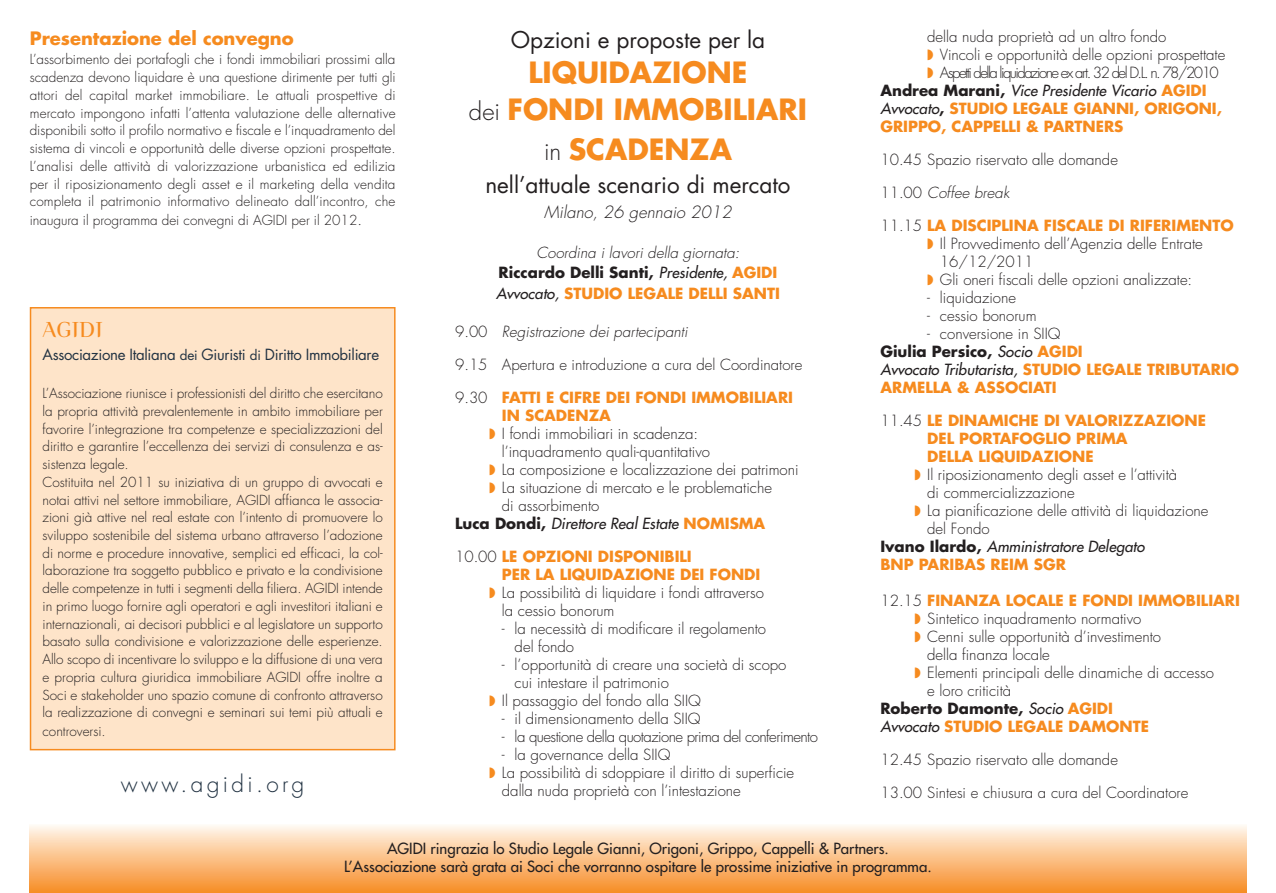
<style>
.page{position:relative;width:1276px;height:893px;background:#fff}
.page>*{position:absolute;margin:0;border:0;box-sizing:border-box;transform-origin:0 0}
.t1{font:700 28.5px/37.2px "Futura";color:#f68b1f;text-align:center}
.t2{font:22.5px "Futura";color:#231f20}
.t3{font:300 22.5px "Futura";letter-spacing:.15em;color:#213242}
.t4{font:22.5px "Milano";color:#f68b1f}
.t5{font:700 18px "Futura";color:#f68b1f}
.t6{font:italic 300 16.5px "Futura";color:#231f20}
.t7{font:300 15px/18px "Futura";color:#231f20}
.t8{font:700 15px/18px "Futura";color:#f68b1f}
.t9{font:15px/18px "Futura";color:#231f20;text-align:center}
.t10{font:italic 300 15px/20.4px "Futura";color:#231f20;text-align:center}
.t11{font:italic 15px "Futura";color:#231f20}
.t12{font:15px "Futura";letter-spacing:-.02em;color:#213242}
.t13{font:300 15px "Futura";letter-spacing:-.1em;color:#231f20}
.t14{font:300 15px "Futura";letter-spacing:-.035em;color:#231f20}
.t15{font:700 15px "Futura";color:#231f20}
.t16{font:300 13.5px/17.7px "Futura";color:#231f20;text-align:justify}
.s1{font-size:15px}
.s2{font-size:13.5px}
.s3{font-weight:300;font-size:24px;color:#231f20}
.s4{font-weight:700;font-style:normal}
.s5{font-weight:400}
.s6{font-weight:700;font-style:normal;color:#f68b1f}
.s7{font-style:normal}
.s8{font-weight:300;color:#231f20}
.s9{color:#f68b1f}
.s10{font-weight:400;font-style:italic;color:#231f20}
.s11{color:#231f20}
.s12{font-weight:400;font-style:italic}
</style>
<div class="page">
<div style="left:31px;top:308px;width:363px;height:441px;background:#fee4c9"></div>
<div style="left:30px;top:307px;width:365px;height:443px;border:2px solid #f68b1f"></div>
<div style="left:30px;top:824px;width:1216px;height:69px;background:linear-gradient(to bottom,#fff8f0,#f78b23)"></div>
<h3 class="t5" style="left:30px;top:30px;width:265px">Presentazione del convegno</h3>
<p class="t16" style="left:30px;top:52px;width:367px">L’assorbimento dei portafogli che i fondi immobiliari prossimi alla scadenza devono liquidare è una questione dirimente per tutti gli attori del capital market immobiliare. Le attuali prospettive di mercato impongono infatti l’attenta valutazione delle alternative disponibili sotto il profilo normativo e fiscale e l’inquadramento del sistema di vincoli e opportunità delle diverse opzioni prospettate.<br>L’analisi delle attività di valorizzazione urbanistica ed edilizia per il riposizionamento degli asset e il marketing della vendita completa il patrimonio informativo delineato dall’incontro, che</p>
<p class="t16" style="left:30px;top:213px;width:334px">inaugura il programma dei convegni di AGIDI per il 2012<span class="s1">.</span></p>
<h2 class="t4" style="left:43px;top:322px;width:62px">AGIDI</h2>
<p class="t12" style="left:43px;top:347px;width:338px">Associazione Italiana <span class="s2">dei</span> Giuristi <span class="s2">di</span> Diritto Immobiliare</p>
<p class="t16" style="left:43px;top:385px;width:342px;text-align:left">L’Associazione riunisce i professionisti del diritto che esercitano la propria attività prevalentemente in ambito immobiliare per favorire l’integrazione tra competenze e specializzazioni del diritto e garantire l’eccellenza dei servizi di consulenza e as&shy;sistenza legale.<br>Costituita nel 2011 su iniziativa di un gruppo di avvocati e notai attivi nel settore immobiliare, AGIDI affianca le associa&shy;zioni già attive nel real estate con l’intento di promuovere lo sviluppo sostenibile del sistema urbano attraverso l’adozione di norme e procedure innovative, semplici ed efficaci, la col&shy;laborazione tra soggetto pubblico e privato e la condivisione delle competenze in tutti i segmenti della filiera. AGIDI intende in primo luogo fornire agli operatori e agli investitori italiani e internazionali, ai decisori pubblici e al legislatore un supporto basato sulla condivisione e valorizzazione delle esperienze.<br>Allo scopo di incentivare lo sviluppo e la diffusione di una vera e propria cultura giuridica immobiliare AGIDI offre inoltre a Soci e stakeholder uno spazio comune di confronto attraverso la realizzazione di convegni e seminari sui temi più attuali e</p>
<p class="t16" style="left:43px;top:724px;width:65px">controversi.</p>
<h2 class="t3" style="left:121px;top:773px;width:185px">www.agidi.org</h2>
<h2 class="t2" style="left:511px;top:30px;width:256px">Opzioni e proposte per la</h2>
<h1 class="t1" style="left:469px;top:56px;width:340px">LIQUIDAZIONE<br><span class="s3">dei</span> FONDI IMMOBILIARI</h1>
<h1 class="t1" style="left:544px;top:133px;width:189px"><span class="s3">in</span> SCADENZA</h1>
<h2 class="t2" style="left:485px;top:175px;width:307px">nell’attuale scenario di mercato</h2>
<p class="t6" style="left:544px;top:204px;width:192px">Milano, 26 gennaio 2012</p>
<p class="t10" style="left:496px;top:244px;width:285px">Coordina i lavori della giornata:<br><span class="s4">Riccardo Delli Santi,</span> <span class="s5">Presidente,</span> <span class="s6">AGIDI<br></span><span class="s5">Avvocato,</span> <span class="s6">STUDIO LEGALE DELLI SANTI</span></p>
<p class="t10" style="left:455px;top:322px;width:236px"><span class="s7">9 . 0 0</span> Registrazione dei partecipanti</p>
<p class="t7" style="left:455px;top:356px;width:349px">9.15 Apertura e introduzione a cura del Coordinatore</p>
<p class="t8" style="left:455px;top:389px;width:339px"><span class="s8">9.30</span> FATTI E CIFRE DEI FONDI IMMOBILIARI</p>
<p class="t8" style="left:502px;top:407px;width:111px">IN SCADENZA</p>
<p class="t7" style="left:489px;top:425px;width:210px"><span class="s9">◗</span> I fondi immobiliari in scadenza:</p>
<p class="t7" style="left:502px;top:443px;width:210px">l’inquadramento quali-quantitativo</p>
<p class="t7" style="left:489px;top:461px;width:311px"><span class="s9">◗</span> La composizione e localizzazione dei patrimoni</p>
<p class="t7" style="left:489px;top:479px;width:284px"><span class="s9">◗</span> La situazione di mercato e le problematiche</p>
<p class="t7" style="left:502px;top:497px;width:99px">di assorbimento</p>
<p class="t11" style="left:455px;top:516px;width:312px"><span class="s4">L u c a D o n d i ,</span> Direttore Real Estate <span class="s6">N OM I S MA</span></p>
<p class="t8" style="left:455px;top:548px;width:238px"><span class="s8">10.00</span> LE OPZIONI DISPONIBILI</p>
<p class="t8" style="left:502px;top:566px;width:260px">PER LA LIQUIDAZIONE DEI FONDI</p>
<p class="t7" style="left:489px;top:584px;width:276px"><span class="s9">◗</span> La possibilità di liquidare i fondi attraverso</p>
<p class="t7" style="left:502px;top:602px;width:114px">la cessio bonorum</p>
<p class="t7" style="left:514px;top:620px;width:253px;text-indent:-13px">- la necessità di modificare il regolamento del fondo</p>
<p class="t7" style="left:502px;top:656px;width:286px">- l’opportunità di creare una società di scopo</p>
<p class="t7" style="left:514px;top:674px;width:156px">cui intestare il patrimonio</p>
<p class="t7" style="left:489px;top:692px;width:213px"><span class="s9">◗</span> Il passaggio del fondo alla SIIQ</p>
<p class="t7" style="left:502px;top:710px;width:200px">- il dimensionamento della SIIQ</p>
<p class="t14" style="left:502px;top:729px;width:318px">- la questione della quotazione prima del conferimento</p>
<p class="t7" style="left:502px;top:746px;width:170px">- la governance della SIIQ</p>
<p class="t7" style="left:489px;top:764px;width:307px"><span class="s9">◗</span> La possibilità di sdoppiare il diritto di superficie</p>
<p class="t7" style="left:502px;top:782px;width:240px">dalla nuda proprietà con l’intestazione</p>
<p class="t7" style="left:927px;top:29px;width:241px">della nuda proprietà ad un altro fondo</p>
<p class="t7" style="left:927px;top:47px;width:300px"><span class="s9">◗</span> Vincoli e opportunità delle opzioni prospettate</p>
<p class="t13" style="left:927px;top:66px;width:293px"><span class="s9">◗</span> Aspetti della liquidazione ex art. 32 del D.L. n. 78/2010</p>
<p class="t11" style="left:880px;top:83px;width:328px"><span class="s4">A n d rea Ma ra n i ,</span> Vice Presidente Vicario <span class="s6">AG I D I</span></p>
<p class="t8" style="left:880px;top:101px;width:343px"><span class="s10">Avvocato</span><span class="s11">,</span> STUDIO LEGALE GIANNI, ORIGONI,</p>
<p class="t8" style="left:880px;top:119px;width:244px">GRIPPO, CAPPELLI &amp; PARTNERS</p>
<p class="t7" style="left:880px;top:152px;width:239px">10.45 Spazio riservato alle domande</p>
<p class="t10" style="left:880px;top:184px;width:130px"><span class="s7">11.00</span> Coffee break</p>
<p class="t8" style="left:880px;top:218px;width:355px"><span class="s8">11.15</span> LA DISCIPLINA FISCALE DI RIFERIMENTO</p>
<p class="t7" style="left:927px;top:236px;width:277px"><span class="s9">◗</span> Il Provvedimento dell’Agenzia delle Entrate</p>
<p class="t7" style="left:940px;top:254px;width:95px">16/12/2011</p>
<p class="t7" style="left:927px;top:272px;width:266px"><span class="s9">◗</span> Gli oneri fiscali delle opzioni analizzate:</p>
<p class="t7" style="left:927px;top:290px;width:90px">- liquidazione</p>
<p class="t7" style="left:927px;top:308px;width:111px">- cessio bonorum</p>
<p class="t8" style="left:880px;top:326px;width:360px;text-indent:47px"><span class="s8">- conversione in SIIQ<br></span><span class="s11">Giulia Persico,</span> <span class="s10">Socio</span> AGIDI<br><span class="s10">Avvocato Tributarista,</span> STUDIO LEGALE TRIBUTARIO<br>ARMELLA &amp; ASSOCIATI</p>
<p class="t8" style="left:880px;top:413px;width:327px"><span class="s8">11.45</span> LE DINAMICHE DI VALORIZZAZIONE</p>
<p class="t8" style="left:927px;top:431px;width:202px">DEL PORTAFOGLIO PRIMA</p>
<p class="t8" style="left:927px;top:449px;width:168px">DELLA LIQUIDAZIONE</p>
<p class="t7" style="left:914px;top:467px;width:264px"><span class="s9">◗</span> Il riposizionamento degli asset e l’attività</p>
<p class="t7" style="left:927px;top:485px;width:149px">di commercializzazione</p>
<p class="t7" style="left:914px;top:503px;width:295px"><span class="s9">◗</span> La pianificazione delle attività di liquidazione</p>
<p class="t7" style="left:927px;top:521px;width:64px">del Fondo</p>
<p class="t11" style="left:880px;top:539px;width:268px"><span class="s4">I va n o I l a r d o ,</span> Amministratore Delegato</p>
<p class="t8" style="left:880px;top:557px;width:187px">BNP PARIBAS REIM SGR</p>
<p class="t8" style="left:880px;top:593px;width:361px"><span class="s8">12.15</span> FINANZA LOCALE E FONDI IMMOBILIARI</p>
<p class="t7" style="left:914px;top:611px;width:228px"><span class="s9">◗</span> Sintetico inquadramento normativo</p>
<p class="t7" style="left:914px;top:629px;width:248px"><span class="s9">◗</span> Cenni sulle opportunità d’investimento</p>
<p class="t7" style="left:927px;top:647px;width:124px">della finanza locale</p>
<p class="t7" style="left:914px;top:665px;width:301px"><span class="s9">◗</span> Elementi principali delle dinamiche di accesso</p>
<p class="t7" style="left:927px;top:683px;width:86px">e loro criticità</p>
<p class="t15" style="left:880px;top:702px;width:234px">Roberto Damonte, <span class="s12">Socio</span> <span class="s9">AGIDI</span></p>
<p class="t8" style="left:880px;top:719px;width:270px"><span class="s10">Avvocato</span> STUDIO LEGALE DAMONTE</p>
<p class="t7" style="left:880px;top:752px;width:239px">12.45 Spazio riservato alle domande</p>
<p class="t7" style="left:880px;top:785px;width:309px">13.00 Sintesi e chiusura a cura del Coordinatore</p>
<p class="t9" style="left:344px;top:841px;width:589px">AGIDI ringrazia lo Studio Legale Gianni, Origoni, Grippo, Cappelli &amp; Partners.<br>L’Associazione sarà grata ai Soci che vorranno ospitare le prossime iniziative in programma.</p>
</div>
